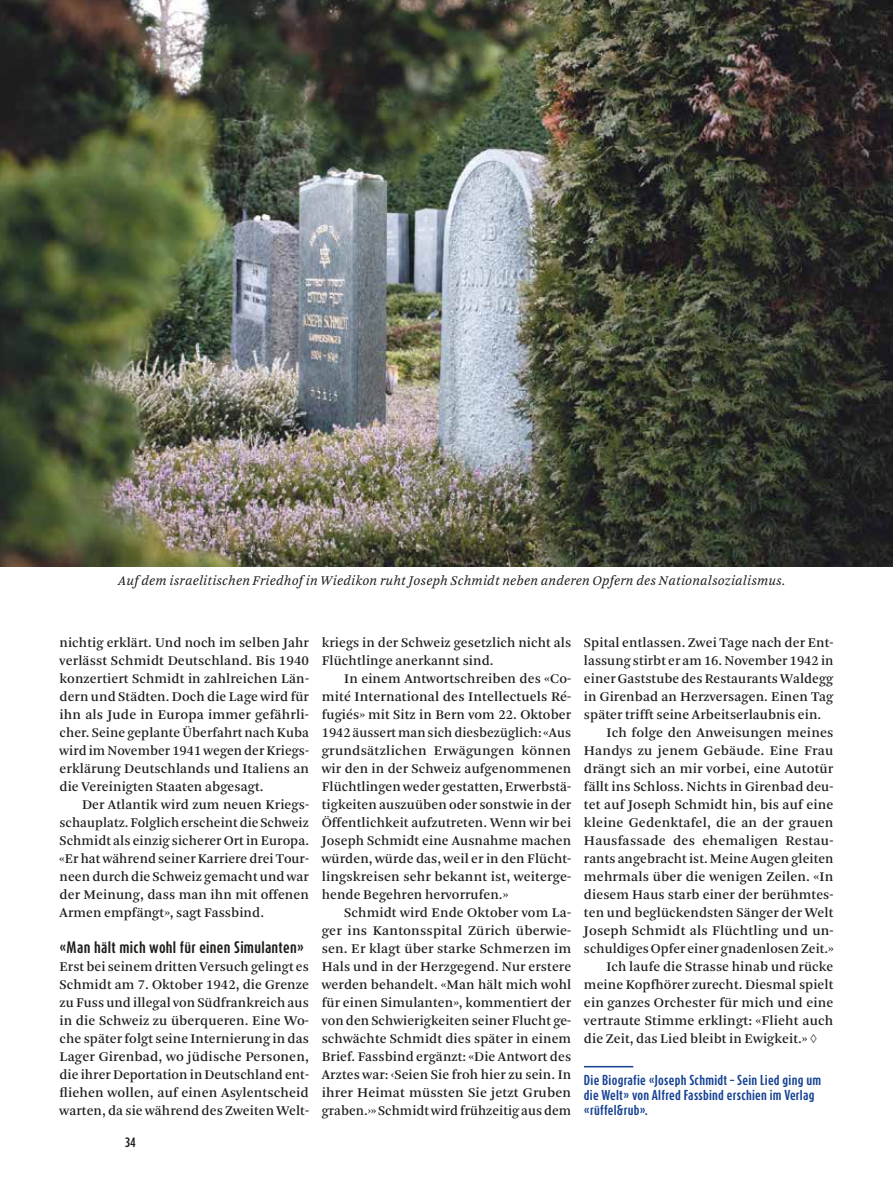
<style>
.page{position:relative;width:893px;height:1191px;background:#fff}
.page>*{position:absolute;margin:0;border:0;box-sizing:border-box;transform-origin:0 0}
.t1{font:13.95px/18px "Arnhem";letter-spacing:.005em;color:#1d1d1b;text-align:justify}
.t2{font:italic 13.95px "Arnhem Blond";letter-spacing:.01em;color:#1d1d1b}
.t3{font:700 13.95px "Dax Compact Pro";letter-spacing:.02em;color:#1d1d1b}
.t4{font:700 12px/15px "Dax Compact Pro";letter-spacing:.02em;color:#164194}
.t5{font:700 11.25px "Dax Compact Pro";color:#1d1d1b}
</style>
<div class="page">
<img style="left:0;top:0;width:893px;height:567px">
<hr style="left:584px;top:1066px;width:49px;height:1px;background:#164194">
<p class="t2" style="left:119px;top:573px;width:668px">Auf dem israelitischen Friedhof in Wiedikon ruht Joseph Schmidt neben anderen Opfern des Nationalsozialismus.</p>
<p class="t1" style="left:60px;top:634px;width:251px">nichtig erklärt. Und noch im selben Jahr verlässt Schmidt Deutschland. Bis 1940 konzertiert Schmidt in zahlreichen Län&shy;dern und Städten. Doch die Lage wird für ihn als Jude in Europa immer gefährli&shy;cher. Seine geplante Überfahrt nach Kuba wird im November 1941 wegen der Kriegs&shy;erklärung Deutschlands und Italiens an die Vereinigten Staaten abgesagt.</p>
<p class="t1" style="left:60px;top:796px;width:251px;text-indent:23px">Der Atlantik wird zum neuen Kriegs&shy;schauplatz. Folglich erscheint die Schweiz Schmidt als einzig sicherer Ort in Europa. «Er hat während seiner Karriere drei Tour&shy;neen durch die Schweiz gemacht und war der Meinung, dass man ihn mit offenen Armen empfängt», sagt Fassbind.</p>
<p class="t3" style="left:60px;top:938px;width:246px">«Man hält mich wohl für einen Simulanten»</p>
<p class="t1" style="left:60px;top:958px;width:251px">Erst bei seinem dritten Versuch gelingt es Schmidt am 7. Oktober 1942, die Grenze zu Fuss und illegal von Südfrankreich aus in die Schweiz zu überqueren. Eine Wo&shy;che später folgt seine Internierung in das Lager Girenbad, wo jüdische Personen, die ihrer Deportation in Deutschland ent&shy;fliehen wollen, auf einen Asylentscheid warten, da sie während des Zweiten Welt-</p>
<p class="t5" style="left:125px;top:1135px;width:12px">34</p>
<p class="t1" style="left:322px;top:634px;width:251px">kriegs in der Schweiz gesetzlich nicht als<br>Flüchtlinge anerkannt sind.</p>
<p class="t1" style="left:322px;top:670px;width:251px;text-indent:23px">In einem Antwortschreiben des «Co&shy;mité International des Intellectuels Ré&shy;fugiés» mit Sitz in Bern vom 22. Oktober 1942 äussert man sich diesbezüglich: «Aus grundsätzlichen Erwägungen können wir den in der Schweiz aufgenommenen Flüchtlingen weder gestatten, Erwerbstä&shy;tigkeiten auszuüben oder sonstwie in der Öffentlichkeit aufzutreten. Wenn wir bei Joseph Schmidt eine Ausnahme machen würden, würde das, weil er in den Flücht&shy;lingskreisen sehr bekannt ist, weiterge&shy;hende Begehren hervorrufen.»</p>
<p class="t1" style="left:322px;top:904px;width:251px;text-indent:23px">Schmidt wird Ende Oktober vom La&shy;ger ins Kantonsspital Zürich überwie&shy;sen. Er klagt über starke Schmerzen im Hals und in der Herzgegend. Nur erstere werden behandelt. «Man hält mich wohl für einen Simulanten», kommentiert der von den Schwierigkeiten seiner Flucht ge&shy;schwächte Schmidt dies später in einem Brief. Fassbind ergänzt: «Die Antwort des Arztes war: ‹Seien Sie froh hier zu sein. In ihrer Heimat müssten Sie jetzt Gruben graben.›» Schmidt wird frühzeitig aus dem</p>
<p class="t1" style="left:584px;top:634px;width:251px">Spital entlassen. Zwei Tage nach der Ent-</p>
<p class="t1" style="left:584px;top:652px;width:251px">lassung stirbt er am 16. November 1942 in</p>
<p class="t1" style="left:584px;top:670px;width:251px">einer Gaststube des Restaurants Waldegg</p>
<p class="t1" style="left:584px;top:688px;width:251px">in Girenbad an Herzversagen. Einen Tag</p>
<p class="t1" style="left:584px;top:706px;width:239px">später trifft seine Arbeitserlaubnis ein.</p>
<p class="t1" style="left:606px;top:724px;width:228px">Ich folge den Anweisungen meines</p>
<p class="t1" style="left:584px;top:742px;width:251px">Handys zu jenem Gebäude. Eine Frau</p>
<p class="t1" style="left:584px;top:760px;width:251px">drängt sich an mir vorbei, eine Autotür</p>
<p class="t1" style="left:584px;top:778px;width:251px">fällt ins Schloss. Nichts in Girenbad deu-</p>
<p class="t1" style="left:584px;top:796px;width:251px">tet auf Joseph Schmidt hin, bis auf eine</p>
<p class="t1" style="left:584px;top:814px;width:251px">kleine Gedenktafel, die an der grauen</p>
<p class="t1" style="left:584px;top:832px;width:251px">Hausfassade des ehemaligen Restau-</p>
<p class="t1" style="left:584px;top:850px;width:251px">rants angebracht ist. Meine Augen gleiten</p>
<p class="t1" style="left:584px;top:868px;width:251px">mehrmals über die wenigen Zeilen. «In</p>
<p class="t1" style="left:584px;top:886px;width:251px">diesem Haus starb einer der berühmtes-</p>
<p class="t1" style="left:584px;top:904px;width:251px">ten und beglückendsten Sänger der Welt</p>
<p class="t1" style="left:584px;top:922px;width:251px">Joseph Schmidt als Flüchtling und un-</p>
<p class="t1" style="left:584px;top:940px;width:251px">schuldiges Opfer einer gnadenlosen Zeit.»</p>
<p class="t1" style="left:606px;top:958px;width:228px">Ich laufe die Strasse hinab und rücke</p>
<p class="t1" style="left:584px;top:976px;width:251px">meine Kopfhörer zurecht. Diesmal spielt</p>
<p class="t1" style="left:584px;top:994px;width:251px">ein ganzes Orchester für mich und eine</p>
<p class="t1" style="left:584px;top:1012px;width:251px">vertraute Stimme erklingt: «Flieht auch</p>
<p class="t1" style="left:584px;top:1030px;width:234px">die Zeit, das Lied bleibt in Ewigkeit.» ◊</p>
<p class="t4" style="left:584px;top:1072px;width:239px">Die Biografie «Joseph Schmidt – Sein Lied ging um die Welt» von Alfred Fassbind erschien im Verlag «rüffel&amp;rub».</p>
</div>
